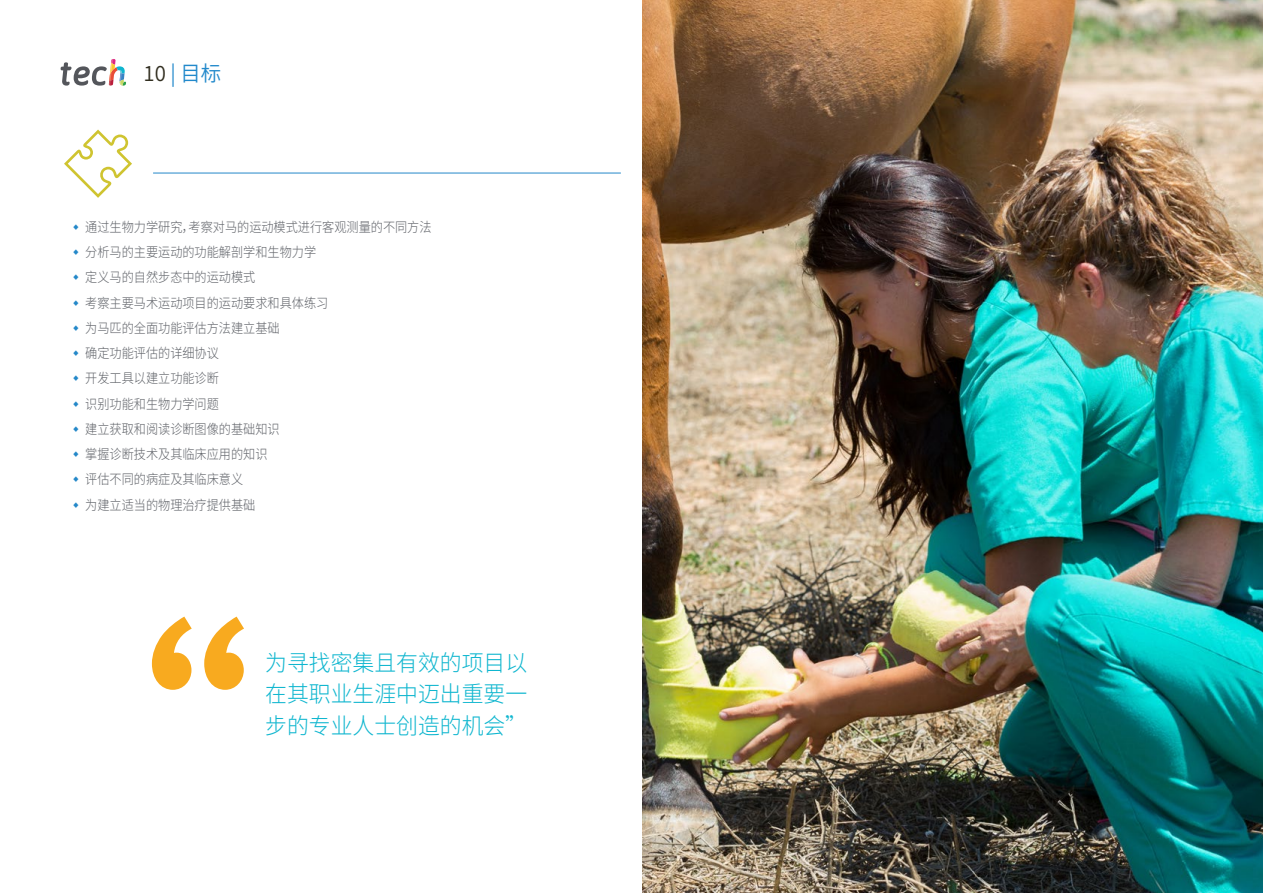
<style>
.page{position:relative;width:1263px;height:893px;background:#fff}
.page>*{position:absolute;margin:0;border:0;box-sizing:border-box;transform-origin:0 0}
.t1{font:300 22.5px/31.5px "Source Han Sans CN";color:#0fb6cf;text-align:justify}
.t2{font:21px "Source Han Sans CN";color:#2289cb}
.t3{font:300 13.5px/25.2px "Source Han Sans CN";color:#61646a;scale:.9 1}
.s1{color:#312e20}
</style>
<div class="page">
<svg style="left:61px;top:59px;width:65px;height:27px"></svg>
<hr style="left:153px;top:173px;width:468px;height:1px;background:#2488c9">
<svg style="left:64px;top:130px;width:68px;height:68px"></svg>
<img style="left:642px;top:0;width:621px;height:893px">
<svg style="left:152px;top:617px;width:92px;height:73px"></svg>
<h2 class="t2" style="left:144px;top:61px;width:79px"><span class="s1">10</span> | 目标</h2>
<p class="t3" style="left:85px;top:215px;width:386px">通过生物力学研究，考察对马的运动模式进行客观测量的不同方法分析马的主要运动的功能解剖学和生物力学<br>定义马的自然步态中的运动模式<br>考察主要马术运动项目的运动要求和具体练习<br>为马匹的全面功能评估方法建立基础<br>确定功能评估的详细协议<br>开发工具以建立功能诊断<br>识别功能和生物力学问题<br>建立获取和阅读诊断图像的基础知识<br>掌握诊断技术及其临床应用的知识<br>评估不同的病症及其临床意义<br>为建立适当的物理治疗提供基础</p>
<h1 class="t1" style="left:265px;top:647px;width:263px">为寻找密集且有效的项目以在其职业生涯中迈出重要一步的专业人士创造的机会”</h1>
</div>
